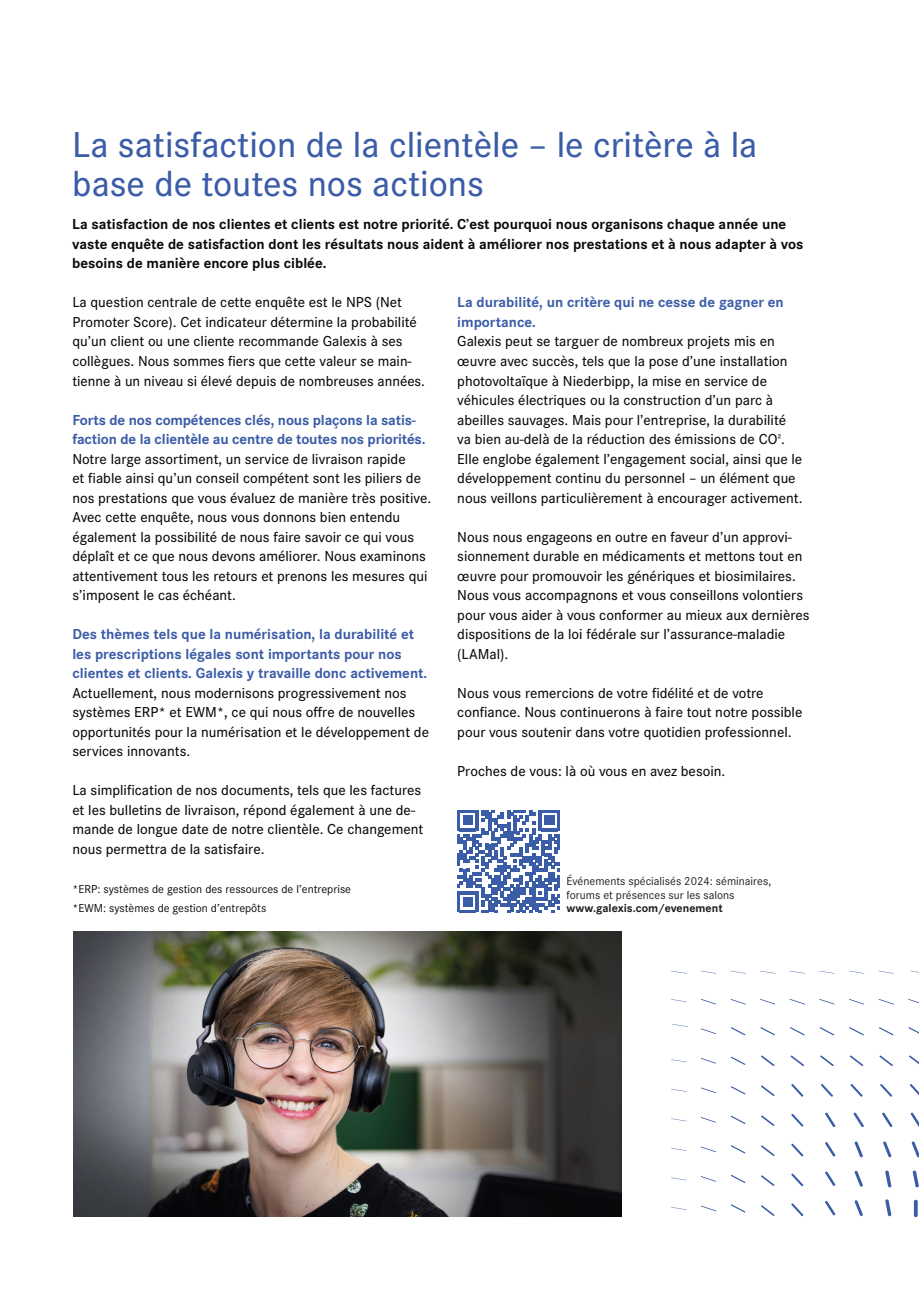
<style>
.page{position:relative;width:919px;height:1289px;background:#fff}
.page>*{position:absolute;margin:0;border:0;box-sizing:border-box;transform-origin:0 0}
.Titel{font:500 37.5px/39px "Corporate S";color:#3b5ca7}
.Zwischentitel{font:500 15px/19.5px "Corporate S";color:#0a0a0b}
.Zwischentitel-2{font:700 15px/19.5px "Corporate S";color:#3b5ca7}
.Zwischentitel-3{font:700 15px/19.5px "Corporate S";color:#0a0a0b}
.Zwischentitel-4{font:12px "Corporate S";color:#0a0a0b}
.Titel-2{font:12px/13.5px "Corporate S";color:#1d1d1b}
.Titel-3{font:700 12px "Corporate S";color:#1d1d1b}
</style>
<div class="page">
<svg style="left:457px;top:810px;width:102px;height:102px"></svg>
<img style="left:74px;top:931px;width:547px;height:285px">
<hr style="left:878px;top:970px;width:15px;height:3px;background:#3b5ca7">
<svg style="left:910px;top:970px;width:8px;height:3px"></svg>
<hr style="left:848px;top:970px;width:16px;height:3px;background:#3b5ca7">
<hr style="left:819px;top:970px;width:15px;height:3px;background:#3b5ca7">
<hr style="left:789px;top:970px;width:16px;height:3px;background:#3b5ca7">
<hr style="left:759px;top:970px;width:16px;height:3px;background:#3b5ca7">
<hr style="left:730px;top:970px;width:15px;height:3px;background:#3b5ca7">
<hr style="left:700px;top:970px;width:16px;height:3px;background:#3b5ca7">
<hr style="left:671px;top:970px;width:15px;height:3px;background:#3b5ca7">
<svg style="left:671px;top:999px;width:12px;height:2px"></svg>
<hr style="left:672px;top:1023px;width:15px;height:3px;background:#3b5ca7">
<hr style="left:671px;top:1059px;width:15px;height:3px;background:#3b5ca7">
<hr style="left:671px;top:1088px;width:15px;height:3px;background:#3b5ca7">
<svg style="left:671px;top:1118px;width:15px;height:3px"></svg>
<hr style="left:671px;top:1147px;width:15px;height:3px;background:#3b5ca7">
<hr style="left:671px;top:1177px;width:15px;height:3px;background:#3b5ca7">
<hr style="left:671px;top:1206px;width:15px;height:3px;background:#3b5ca7">
<svg style="left:878px;top:999px;width:15px;height:5px"></svg>
<svg style="left:849px;top:999px;width:15px;height:5px"></svg>
<svg style="left:819px;top:999px;width:15px;height:5px"></svg>
<svg style="left:789px;top:999px;width:16px;height:5px"></svg>
<svg style="left:760px;top:999px;width:15px;height:5px"></svg>
<svg style="left:730px;top:999px;width:15px;height:5px"></svg>
<svg style="left:701px;top:999px;width:15px;height:5px"></svg>
<svg style="left:701px;top:1028px;width:15px;height:6px"></svg>
<svg style="left:701px;top:1058px;width:15px;height:5px"></svg>
<svg style="left:701px;top:1087px;width:15px;height:6px"></svg>
<svg style="left:701px;top:1117px;width:15px;height:5px"></svg>
<svg style="left:701px;top:1146px;width:15px;height:6px"></svg>
<svg style="left:701px;top:1176px;width:15px;height:5px"></svg>
<svg style="left:701px;top:1205px;width:15px;height:6px"></svg>
<svg style="left:908px;top:999px;width:10px;height:4px"></svg>
<svg style="left:908px;top:1027px;width:10px;height:6px"></svg>
<svg style="left:879px;top:1027px;width:14px;height:8px"></svg>
<svg style="left:849px;top:1027px;width:14px;height:8px"></svg>
<svg style="left:819px;top:1027px;width:15px;height:8px"></svg>
<svg style="left:790px;top:1027px;width:14px;height:8px"></svg>
<svg style="left:760px;top:1027px;width:15px;height:8px"></svg>
<svg style="left:730px;top:1027px;width:15px;height:8px"></svg>
<svg style="left:730px;top:1056px;width:15px;height:8px"></svg>
<svg style="left:730px;top:1086px;width:15px;height:8px"></svg>
<svg style="left:730px;top:1115px;width:15px;height:8px"></svg>
<svg style="left:731px;top:1145px;width:14px;height:8px"></svg>
<svg style="left:730px;top:1174px;width:15px;height:8px"></svg>
<svg style="left:731px;top:1204px;width:14px;height:8px"></svg>
<svg style="left:909px;top:1055px;width:9px;height:9px"></svg>
<svg style="left:879px;top:1055px;width:13px;height:11px"></svg>
<svg style="left:849px;top:1055px;width:14px;height:11px"></svg>
<svg style="left:820px;top:1055px;width:13px;height:11px"></svg>
<svg style="left:790px;top:1055px;width:14px;height:11px"></svg>
<svg style="left:761px;top:1055px;width:13px;height:11px"></svg>
<svg style="left:761px;top:1085px;width:13px;height:11px"></svg>
<svg style="left:761px;top:1115px;width:13px;height:11px"></svg>
<svg style="left:761px;top:1145px;width:13px;height:10px"></svg>
<svg style="left:761px;top:1175px;width:13px;height:10px"></svg>
<svg style="left:761px;top:1205px;width:13px;height:10px"></svg>
<svg style="left:909px;top:1084px;width:9px;height:10px"></svg>
<svg style="left:880px;top:1084px;width:12px;height:12px"></svg>
<svg style="left:850px;top:1084px;width:12px;height:12px"></svg>
<svg style="left:821px;top:1084px;width:12px;height:12px"></svg>
<svg style="left:791px;top:1084px;width:12px;height:12px"></svg>
<svg style="left:791px;top:1114px;width:12px;height:12px"></svg>
<svg style="left:791px;top:1143px;width:12px;height:13px"></svg>
<svg style="left:791px;top:1173px;width:12px;height:13px"></svg>
<svg style="left:791px;top:1203px;width:12px;height:12px"></svg>
<svg style="left:910px;top:1112px;width:8px;height:14px"></svg>
<svg style="left:882px;top:1112px;width:10px;height:15px"></svg>
<svg style="left:853px;top:1112px;width:10px;height:15px"></svg>
<svg style="left:825px;top:1112px;width:10px;height:15px"></svg>
<svg style="left:825px;top:1142px;width:10px;height:14px"></svg>
<svg style="left:825px;top:1171px;width:10px;height:14px"></svg>
<svg style="left:825px;top:1201px;width:10px;height:14px"></svg>
<svg style="left:911px;top:1141px;width:7px;height:16px"></svg>
<svg style="left:883px;top:1141px;width:8px;height:16px"></svg>
<svg style="left:854px;top:1141px;width:8px;height:16px"></svg>
<svg style="left:854px;top:1170px;width:8px;height:16px"></svg>
<svg style="left:854px;top:1200px;width:8px;height:15px"></svg>
<svg style="left:912px;top:1170px;width:6px;height:17px"></svg>
<svg style="left:885px;top:1170px;width:6px;height:17px"></svg>
<svg style="left:885px;top:1199px;width:6px;height:17px"></svg>
<svg style="left:913px;top:1199px;width:4px;height:18px"></svg>
<p class="Titel" style="left:72px;top:124px;width:686px">La satisfaction de la clientèle – le critère à la base de toutes nos actions</p>
<p class="Zwischentitel-3" style="left:72px;top:215px;width:732px">La satisfaction de nos clientes et clients est notre priorité. C’est pourquoi nous organisons chaque année une vaste enquête de satisfaction dont les résultats nous aident à améliorer nos prestations et à nous adapter à vos besoins de manière encore plus ciblée.</p>
<p class="Zwischentitel" style="left:72px;top:292px;width:354px">La question centrale de cette enquête est le NPS (Net Promoter Score). Cet indicateur détermine la probabilité qu’un client ou une cliente recommande Galexis à ses collègues. Nous sommes fiers que cette valeur se main&shy;tienne à un niveau si élevé depuis de nombreuses années.</p>
<p class="Zwischentitel-2" style="left:72px;top:410px;width:354px">Forts de nos compétences clés, nous plaçons la satis&shy;faction de la clientèle au centre de toutes nos priorités.</p>
<p class="Zwischentitel" style="left:72px;top:448px;width:360px">Notre large assortiment, un service de livraison rapide<br>et fiable ainsi qu’un conseil compétent sont les piliers de nos prestations que vous évaluez de manière très positive.<br>Avec cette enquête, nous vous donnons bien entendu également la possibilité de nous faire savoir ce qui vous déplaît et ce que nous devons améliorer. Nous examinons attentivement tous les retours et prenons les mesures qui s’imposent le cas échéant.</p>
<p class="Zwischentitel-2" style="left:72px;top:624px;width:343px">Des thèmes tels que la numérisation, la durabilité et</p>
<p class="Zwischentitel-2" style="left:72px;top:644px;width:356px">les prescriptions légales sont importants pour nos clientes et clients. Galexis y travaille donc activement.</p>
<p class="Zwischentitel" style="left:72px;top:682px;width:358px">Actuellement, nous modernisons progressivement nos systèmes ERP* et EWM*, ce qui nous offre de nouvelles opportunités pour la numérisation et le développement de services innovants.</p>
<p class="Zwischentitel" style="left:72px;top:780px;width:352px">La simplification de nos documents, tels que les factures et les bulletins de livraison, répond également à une de&shy;mande de longue date de notre clientèle. Ce changement nous permettra de la satisfaire.</p>
<p class="Zwischentitel-4" style="left:72px;top:882px;width:280px">*ERP: systèmes de gestion des ressources de l’entreprise</p>
<p class="Zwischentitel-4" style="left:72px;top:901px;width:195px">*EWM: systèmes de gestion d’entrepôts</p>
<p class="Zwischentitel-2" style="left:457px;top:293px;width:328px">La durabilité, un critère qui ne cesse de gagner en importance.</p>
<p class="Zwischentitel" style="left:457px;top:331px;width:346px">Galexis peut se targuer de nombreux projets mis en œuvre avec succès, tels que la pose d’une installation photovoltaïque à Niederbipp, la mise en service de véhicules électriques ou la construction d’un parc à abeilles sauvages. Mais pour l’entreprise, la durabilité va bien au-delà de la réduction des émissions de CO2.<br>Elle englobe également l’engagement social, ainsi que le développement continu du personnel – un élément que nous veillons particulièrement à encourager activement.</p>
<p class="Zwischentitel" style="left:457px;top:526px;width:354px">Nous nous engageons en outre en faveur d’un approvi&shy;sionnement durable en médicaments et mettons tout en œuvre pour promouvoir les génériques et biosimilaires.<br>Nous vous accompagnons et vous conseillons volontiers pour vous aider à vous conformer au mieux aux dernières dispositions de la loi fédérale sur l’assurance-maladie (LAMal).</p>
<p class="Zwischentitel" style="left:457px;top:682px;width:346px">Nous vous remercions de votre fidélité et de votre confiance. Nous continuerons à faire tout notre possible pour vous soutenir dans votre quotidien professionnel.</p>
<p class="Zwischentitel" style="left:457px;top:760px;width:269px">Proches de vous: là où vous en avez besoin.</p>
<p class="Titel-2" style="left:566px;top:874px;width:206px">Événements spécialisés 2024: séminaires, forums et présences sur les salons</p>
<p class="Titel-3" style="left:566px;top:901px;width:157px">www.galexis.com/evenement</p>
</div>
